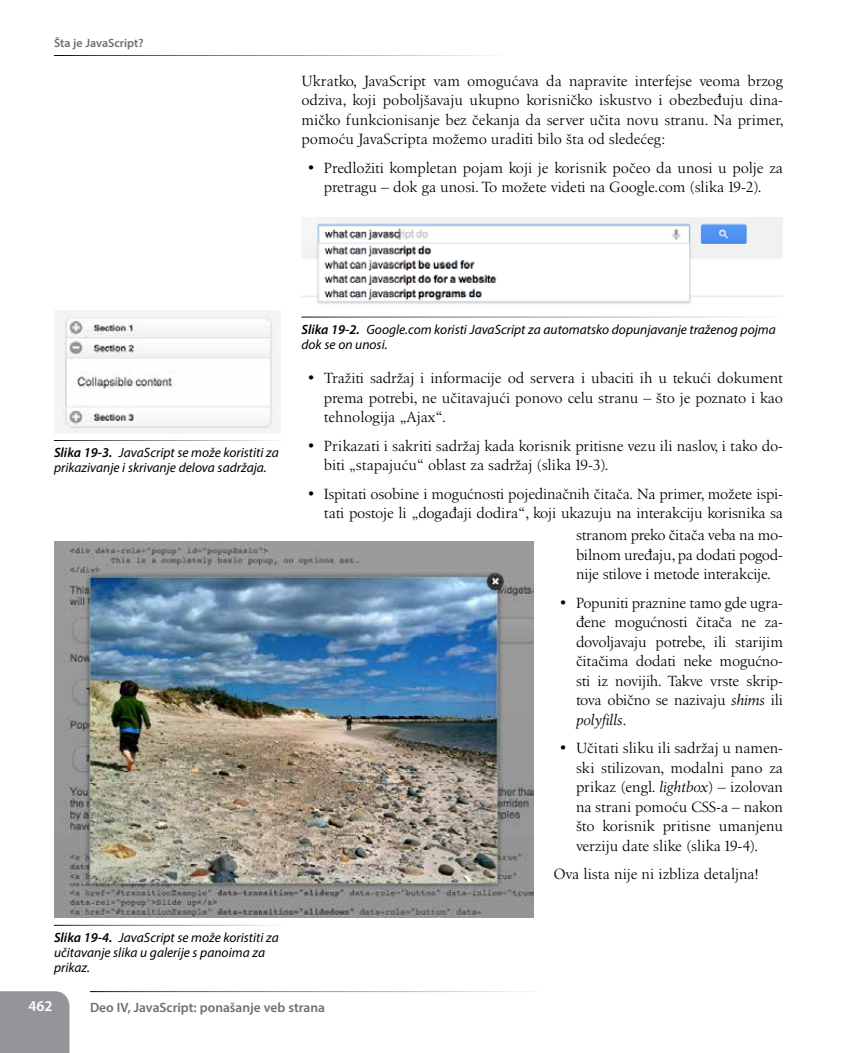
<style>
.page{position:relative;width:864px;height:1053px;background:#fff}
.page>*{position:absolute;margin:0;border:0;box-sizing:border-box;transform-origin:0 0}
.t1{font:15.3px/19.5px "Birka";color:#000;text-align:justify}
.t2{font:600 15px "Myriad Pro";color:#fff}
.t3{font:italic 13.5px/15px "Myriad Pro";color:#000}
.t4{font:600 13.5px "Myriad Pro";color:#6d6e71}
.t5{font:600 12px "Myriad Pro";color:#6d6e71}
.s1{font-weight:600}
.s2{font-style:italic}
</style>
<div class="page">
<div style="left:0;top:991px;width:69px;height:62px;background:#939598"></div>
<img style="left:301px;top:218px;width:482px;height:86px">
<img style="left:62px;top:310px;width:217px;height:123px">
<img style="left:54px;top:541px;width:480px;height:377px">
<p class="t5" style="left:54px;top:36px;width:91px">Šta je JavaScript?</p>
<p class="t1" style="left:302px;top:71px;width:484px">Ukratko, JavaScript vam omogućava da napravite interfejse veoma brzog odziva, koji poboljšavaju ukupno korisničko iskustvo i obezbeđuju dina&shy;mičko funkcionisanje bez čekanja da server učita novu stranu. Na primer, pomoću JavaScripta možemo uraditi bilo šta od sledećeg:</p>
<p class="t1" style="left:307px;top:158px;width:477px;text-align:center">• Predložiti kompletan pojam koji je korisnik počeo da unosi u polje za pretragu – dok ga unosi. To možete videti na Google.com (slika 19-2).</p>
<p class="t3" style="left:54px;top:445px;width:226px"><span class="s1">Slika 19-3.</span> JavaScript se može koristiti za prikazivanje i skrivanje delova sadržaja.</p>
<p class="t3" style="left:54px;top:930px;width:226px"><span class="s1">Slika 19-4.</span> JavaScript se može koristiti za učitavanje slika u galerije s panoima za prikaz.</p>
<p class="t3" style="left:302px;top:322px;width:476px"><span class="s1">Slika 19-2.</span> Google.com koristi JavaScript za automatsko dopunjavanje traženog pojma dok se on unosi.</p>
<p class="t1" style="left:324px;top:368px;width:461px;text-indent:-16px">• Tražiti sadržaj i informacije od servera i ubaciti ih u tekući dokument prema potrebi, ne učitavajući ponovo celu stranu – što je poznato i kao tehnologija „Ajax“.</p>
<p class="t1" style="left:324px;top:436px;width:461px;text-indent:-16px">• Prikazati i sakriti sadržaj kada korisnik pritisne vezu ili naslov, i tako do&shy;biti „stapajuću“ oblast za sadržaj (slika 19-3).</p>
<p class="t1" style="left:308px;top:484px;width:477px;text-align:right">• Ispitati osobine i mogućnosti pojedinačnih čitača. Na primer, možete ispi&shy;tati postoje li „događaji dodira“, koji ukazuju na interakciju korisnika sa</p>
<p class="t1" style="left:576px;top:526px;width:209px">stranom preko čitača veba na mo&shy;bilnom uređaju, pa dodati pogod&shy;nije stilove i metode interakcije.</p>
<p class="t1" style="left:576px;top:593px;width:209px;text-indent:-16px">• Popuniti praznine tamo gde ugra&shy;đene mogućnosti čitača ne za&shy;dovoljavaju potrebe, ili starijim čitačima dodati neke mogućno&shy;sti iz novijih. Takve vrste skrip&shy;tova obično se nazivaju <span class="s2">shims</span> ili <span class="s2">polyfills</span>.</p>
<p class="t1" style="left:576px;top:739px;width:209px;text-indent:-16px">• Učitati sliku ili sadržaj u namen&shy;ski stilizovan, modalni pano za prikaz (engl. <span class="s2">lightbox</span>) – izolovan na strani pomoću CSS-a – nakon što korisnik pritisne umanjenu verziju date slike (slika 19-4).</p>
<p class="t1" style="left:553px;top:865px;width:207px">Ova lista nije ni izbliza detaljna!</p>
<p class="t2" style="left:29px;top:997px;width:26px">462</p>
<p class="t4" style="left:90px;top:999px;width:236px">Deo IV, JavaScript: ponašanje veb strana</p>
</div>
